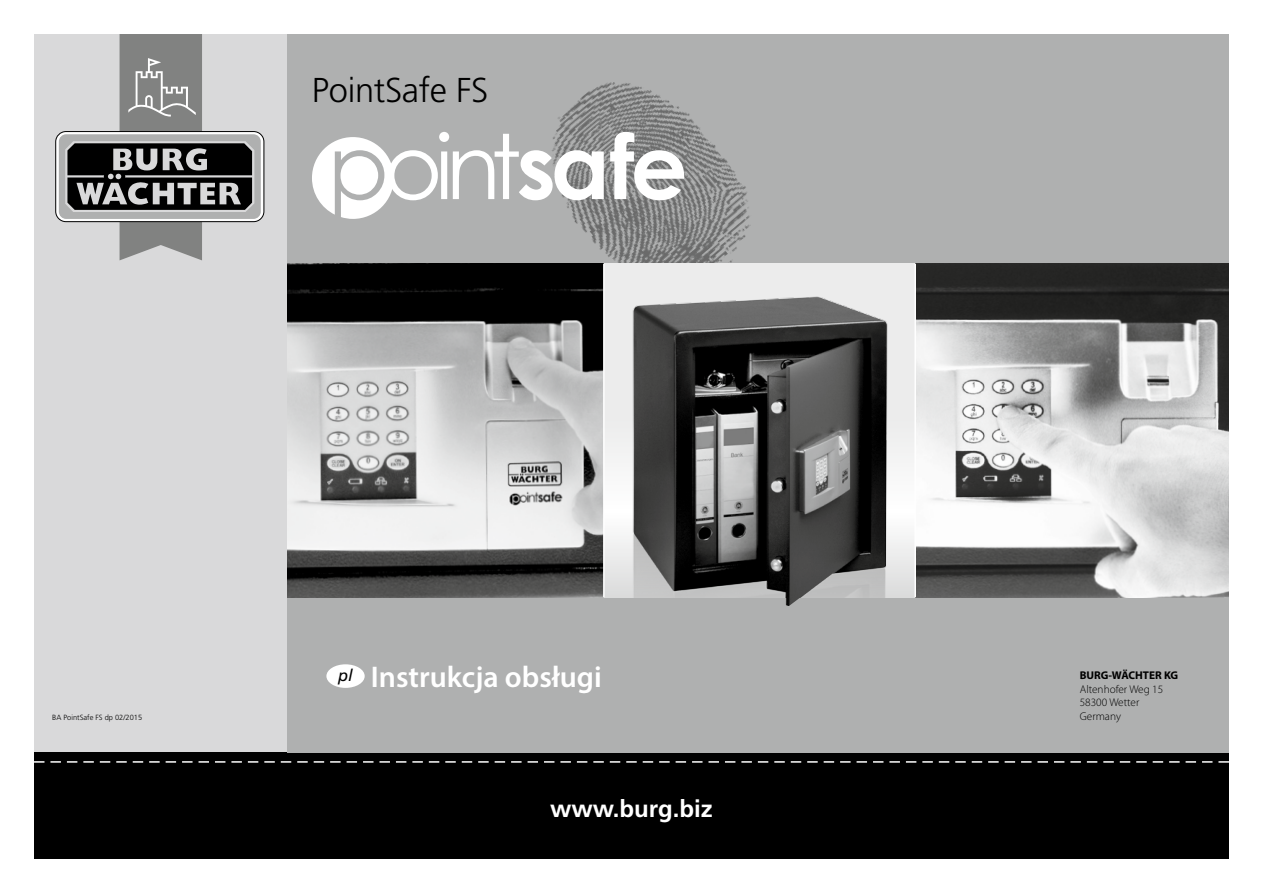
<style>
.page{position:relative;width:1263px;height:893px;background:#fff}
.page>*{position:absolute;margin:0;border:0;box-sizing:border-box;transform-origin:0 0}
.t1{font:300 34.5px "Frutiger";letter-spacing:-.01em;color:#000}
.t2{font:600 30px "Myriad Pro";color:#fff}
.t3{font:700 24px "Frutiger";color:#fff}
.t4{font:300 11.25px/13.5px "Myriad Pro";color:#000}
.t5{font:700 11.25px "Myriad Pro";color:#000}
.t6{font:300 7.5px "Frutiger";color:#000}
</style>
<div class="page">
<div style="left:34px;top:34px;width:1195px;height:825px;background:#d9d9da"></div>
<div style="left:34px;top:753px;width:1195px;height:106px;background:#000"></div>
<svg style="left:34px;top:761px;width:1195px;height:2px"></svg>
<div style="left:287px;top:597px;width:942px;height:156px;background:#afb0b0"></div>
<div style="left:287px;top:34px;width:942px;height:230px;background:#afb0b0"></div>
<img style="left:489px;top:82px;width:310px;height:182px">
<img style="left:605px;top:264px;width:624px;height:333px">
<img style="left:287px;top:264px;width:316px;height:333px">
<img style="left:634px;top:297px;width:253px;height:309px">
<hr style="left:603px;top:264px;width:2px;height:333px;background:#fff">
<hr style="left:914px;top:264px;width:2px;height:333px;background:#fff">
<svg style="left:312px;top:132px;width:372px;height:87px"></svg>
<div style="left:59px;top:134px;width:202px;height:85px;background:#afb0b0;border-radius:7px"></div>
<svg style="left:65px;top:34px;width:189px;height:226px"></svg>
<div style="left:326px;top:664px;width:39px;height:24px;background:#fff;border-radius:50%"></div>
<h1 class="t1" style="left:312px;top:71px;width:178px">PointSafe FS</h1>
<p class="t6" style="left:52px;top:713px;width:92px">BA PointSafe FS dp 02/2015</p>
<h2 class="t2" style="left:338px;top:658px;width:265px"><sup>pl</sup> Instrukcja obsługi</h2>
<h3 class="t3" style="left:550px;top:795px;width:164px">www.burg.biz</h3>
<p class="t5" style="left:1080px;top:668px;width:100px">BURG-WÄCHTER KG</p>
<p class="t4" style="left:1080px;top:682px;width:85px">Altenhofer Weg 15<br>58300 Wetter<br>Germany</p>
</div>
